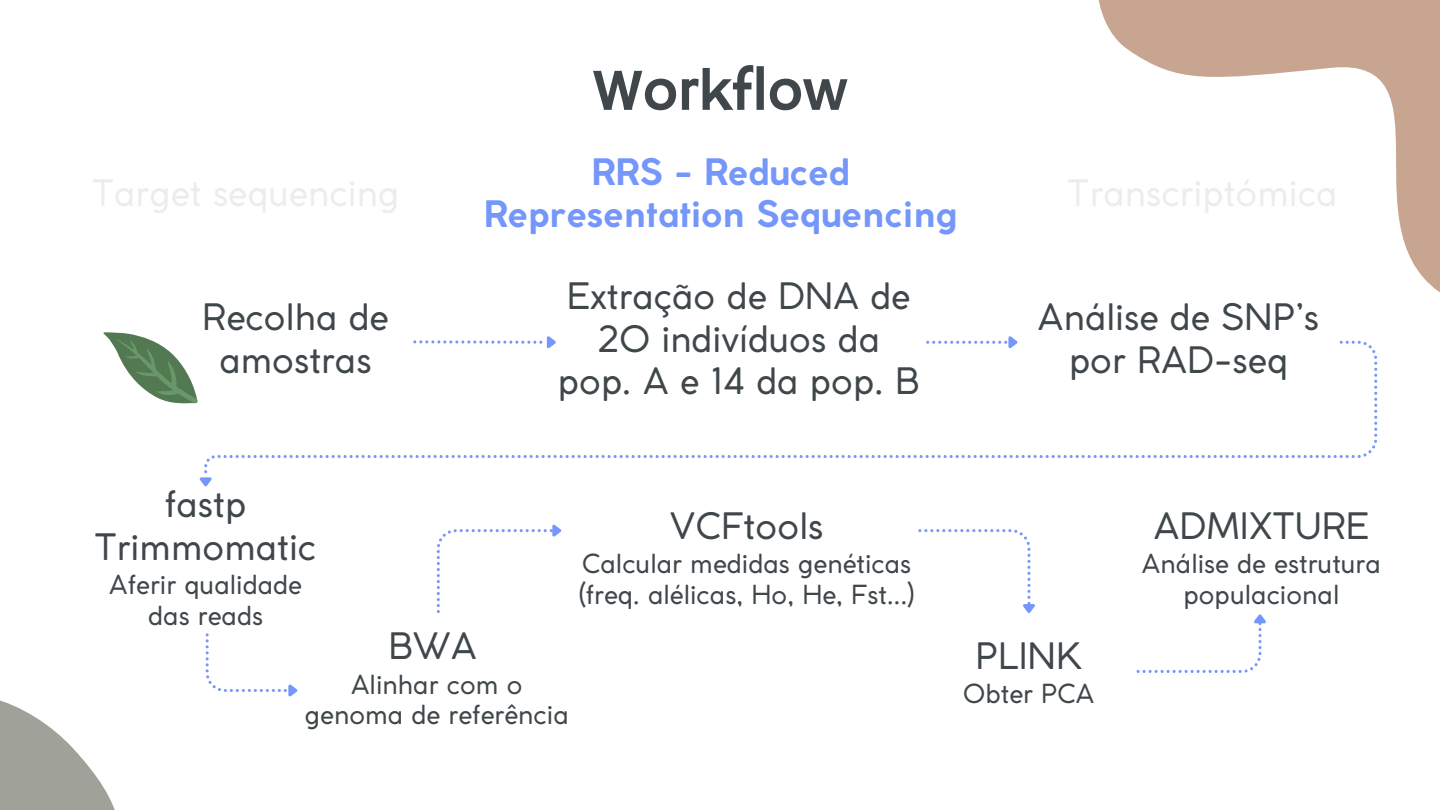
<style>
.page{position:relative;width:1440px;height:810px;background:#fff}
.page>*{position:absolute;margin:0;border:0;box-sizing:border-box;transform-origin:0 0}
.t1{font:60px "Hammersmith One";color:#40474b}
.t2{font:36px/42.8px "Coco Gothic";color:#40474b;text-align:center}
.t3{font:700 36px/42.8px "Coco Gothic";color:#7596fa;text-align:center}
.t4{font:26px/30.8px "Coco Gothic";color:#40474b;text-align:center}
</style>
<div class="page">
<svg style="left:1098px;top:0;width:342px;height:341px"></svg>
<svg style="left:103px;top:332px;width:95px;height:72px"></svg>
<svg style="left:414px;top:336px;width:141px;height:5px"></svg>
<svg style="left:0;top:700px;width:115px;height:110px"></svg>
<svg style="left:927px;top:336px;width:90px;height:5px"></svg>
<svg style="left:204px;top:341px;width:1173px;height:132px"></svg>
<svg style="left:199px;top:477px;width:13px;height:10px"></svg>
<svg style="left:1137px;top:614px;width:129px;height:59px"></svg>
<svg style="left:206px;top:633px;width:92px;height:64px"></svg>
<svg style="left:437px;top:524px;width:125px;height:89px"></svg>
<svg style="left:918px;top:529px;width:117px;height:84px"></svg>
<h4 class="t2" style="left:202px;top:299px;width:188px">Recolha de amostras</h4>
<h1 class="t1" style="left:593px;top:56px;width:256px">Workflow</h1>
<h3 class="t3" style="left:483px;top:153px;width:476px">RRS - Reduced<br>Representation Sequencing</h3>
<h4 class="t2" style="left:558px;top:278px;width:363px">Extração de DNA de<br>20 indivíduos da pop. A e 14 da pop. B</h4>
<p class="t2" style="left:1038px;top:299px;width:283px">Análise de SNP’s por RAD-seq</p>
<h4 class="t2" style="left:95px;top:486px;width:223px">fastp<br>Trimmomatic</h4>
<p class="t4" style="left:109px;top:572px;width:194px">Aferir qualidade das reads</p>
<p class="t2" style="left:389px;top:628px;width:90px">BWA</p>
<h4 class="t4" style="left:305px;top:671px;width:266px">Alinhar com o genoma de referência</h4>
<p class="t2" style="left:670px;top:507px;width:155px">VCFtools</p>
<h4 class="t4" style="left:579px;top:550px;width:336px;text-align:left">Calcular medidas genéticas (freq. alélicas, Ho, He, Fst...)</h4>
<h4 class="t2" style="left:975px;top:637px;width:109px">PLINK</h4>
<h4 class="t4" style="left:963px;top:681px;width:133px">Obter PCA</h4>
<p class="t2" style="left:1154px;top:507px;width:217px">ADMIXTURE</p>
<h2 class="t4" style="left:1142px;top:550px;width:241px">Análise de estrutura populacional</h2>
</div>
